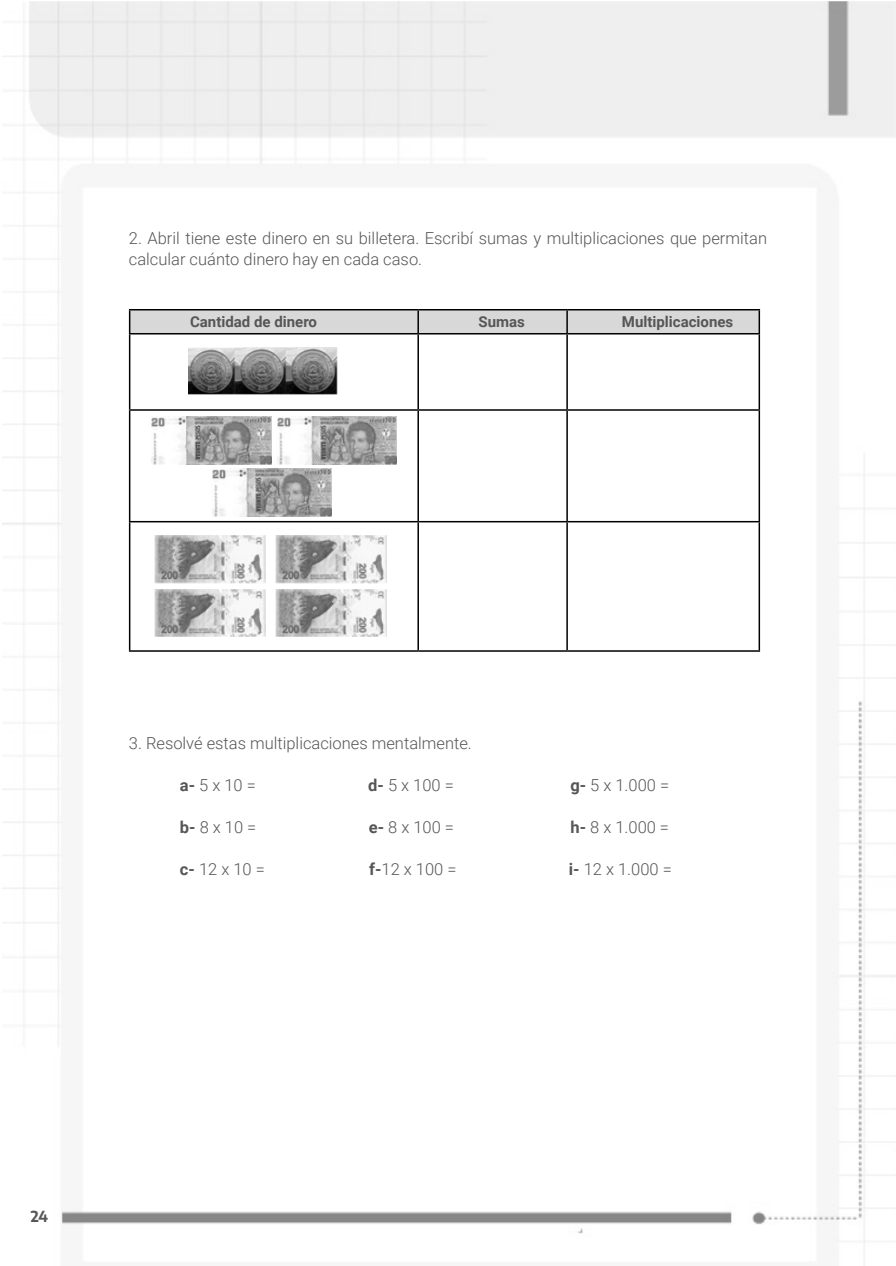
<style>
.page{position:relative;width:896px;height:1266px;background:#fff}
.page>*{position:absolute;margin:0;border:0;box-sizing:border-box;transform-origin:0 0}
.Título_2{font:300 16.5px/21px "Roboto";color:#565656}
.List_Paragraph{font:700 15px "Roboto";color:#565656}
.t1{font:700 15px "Encode Sans";color:#565656}
.s1{font-weight:700}
</style>
<div class="page">
<img style="left:3px;top:1px;width:892px;height:1264px">
<hr style="left:129px;top:309px;width:289px;height:1px;background:#000">
<div style="left:129px;top:310px;width:629px;height:23px;background:#d8d8d8"></div>
<hr style="left:418px;top:309px;width:149px;height:1px;background:#000">
<hr style="left:417px;top:310px;width:2px;height:23px;background:#000">
<hr style="left:567px;top:309px;width:193px;height:1px;background:#000">
<hr style="left:566px;top:310px;width:2px;height:23px;background:#000">
<hr style="left:758px;top:310px;width:2px;height:23px;background:#000">
<hr style="left:129px;top:333px;width:289px;height:1px;background:#000">
<hr style="left:129px;top:334px;width:1px;height:75px;background:#000">
<hr style="left:418px;top:333px;width:149px;height:1px;background:#000">
<hr style="left:417px;top:334px;width:2px;height:75px;background:#000">
<hr style="left:567px;top:333px;width:193px;height:1px;background:#000">
<hr style="left:566px;top:334px;width:2px;height:75px;background:#000">
<hr style="left:758px;top:334px;width:2px;height:75px;background:#000">
<hr style="left:129px;top:409px;width:289px;height:2px;background:#000">
<hr style="left:129px;top:411px;width:1px;height:110px;background:#000">
<hr style="left:418px;top:409px;width:149px;height:2px;background:#000">
<hr style="left:417px;top:411px;width:2px;height:110px;background:#000">
<hr style="left:567px;top:409px;width:193px;height:2px;background:#000">
<hr style="left:566px;top:411px;width:2px;height:110px;background:#000">
<hr style="left:758px;top:411px;width:2px;height:110px;background:#000">
<hr style="left:129px;top:521px;width:289px;height:1px;background:#000">
<hr style="left:129px;top:522px;width:1px;height:128px;background:#000">
<hr style="left:418px;top:521px;width:149px;height:1px;background:#000">
<hr style="left:417px;top:522px;width:2px;height:128px;background:#000">
<hr style="left:567px;top:521px;width:193px;height:1px;background:#000">
<hr style="left:566px;top:522px;width:2px;height:128px;background:#000">
<hr style="left:758px;top:522px;width:2px;height:128px;background:#000">
<hr style="left:129px;top:650px;width:289px;height:1px;background:#000">
<hr style="left:418px;top:650px;width:149px;height:1px;background:#000">
<hr style="left:567px;top:650px;width:193px;height:1px;background:#000">
<img style="left:154px;top:535px;width:111px;height:48px">
<img style="left:154px;top:589px;width:111px;height:48px">
<img style="left:276px;top:535px;width:111px;height:48px">
<img style="left:276px;top:589px;width:111px;height:48px">
<img style="left:149px;top:417px;width:122px;height:48px">
<img style="left:275px;top:417px;width:122px;height:48px">
<img style="left:210px;top:469px;width:122px;height:47px">
<img style="left:188px;top:348px;width:149px;height:46px">
<p class="Título_2" style="left:129px;top:227px;width:639px">2. Abril tiene este dinero en su billetera. Escribí sumas y multiplicaciones que permitan calcular cuánto dinero hay en cada caso.</p>
<p class="List_Paragraph" style="left:190px;top:311px;width:128px">Cantidad de dinero</p>
<p class="List_Paragraph" style="left:478px;top:311px;width:48px">Sumas</p>
<p class="List_Paragraph" style="left:622px;top:311px;width:113px">Multiplicaciones</p>
<p class="Título_2" style="left:129px;top:731px;width:344px">3. Resolvé estas multiplicaciones mentalmente.</p>
<p class="Título_2" style="left:180px;top:773px;width:77px"><span class="s1">a-</span> 5 x 10 =</p>
<p class="Título_2" style="left:368px;top:773px;width:87px"><span class="s1">d-</span> 5 x 100 =</p>
<p class="Título_2" style="left:570px;top:773px;width:100px"><span class="s1">g-</span> 5 x 1.000 =</p>
<p class="Título_2" style="left:180px;top:815px;width:78px"><span class="s1">b-</span> 8 x 10 =</p>
<p class="Título_2" style="left:369px;top:815px;width:87px"><span class="s1">e-</span> 8 x 100 =</p>
<p class="Título_2" style="left:570px;top:815px;width:100px"><span class="s1">h-</span> 8 x 1.000 =</p>
<p class="Título_2" style="left:180px;top:857px;width:86px"><span class="s1">c-</span> 12 x 10 =</p>
<p class="Título_2" style="left:369px;top:857px;width:89px"><span class="s1">f-</span>12 x 100 =</p>
<p class="Título_2" style="left:569px;top:857px;width:104px"><span class="s1">i-</span> 12 x 1.000 =</p>
<p class="t1" style="left:31px;top:1205px;width:19px">24</p>
</div>
